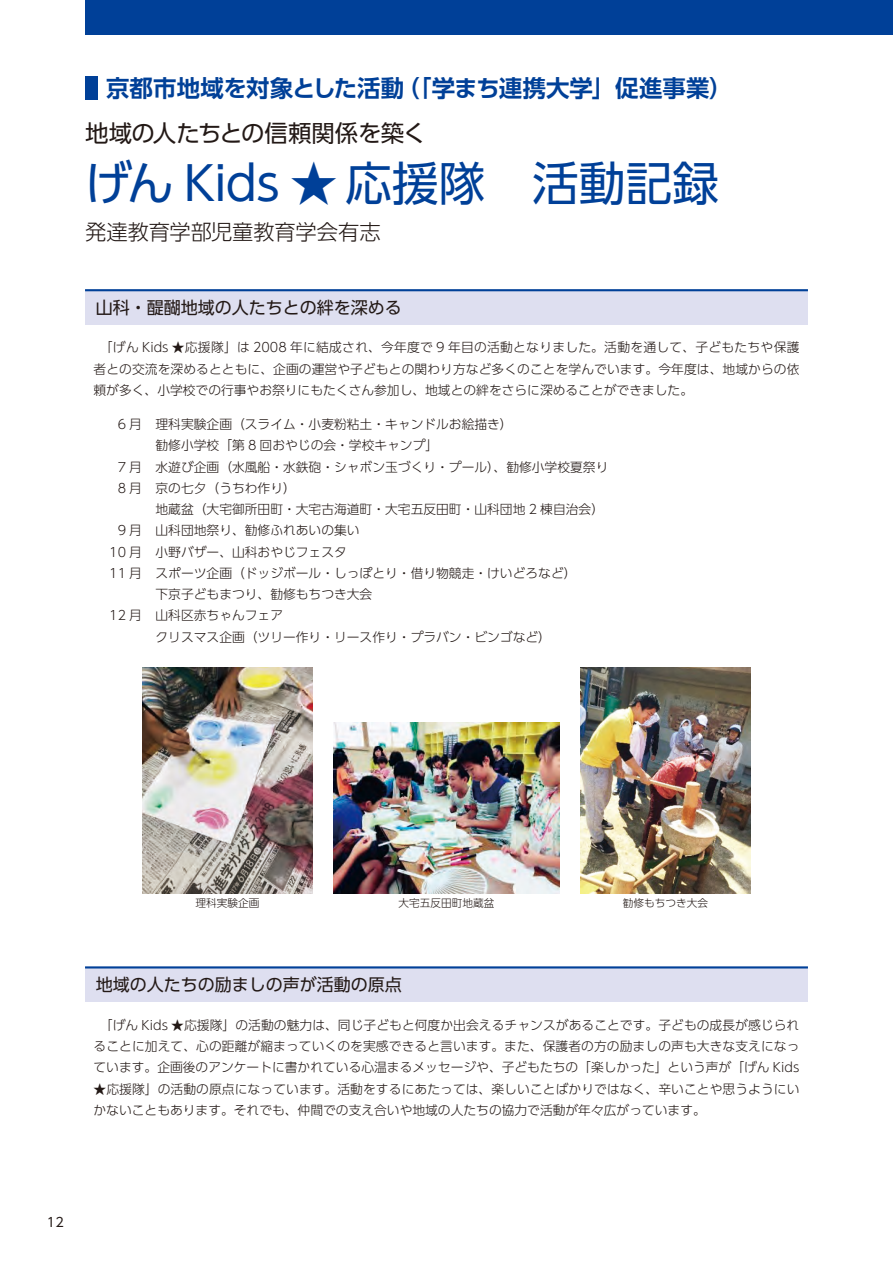
<style>
.page{position:relative;width:893px;height:1263px;background:#fff}
.page>*{position:absolute;margin:0;border:0;box-sizing:border-box;transform-origin:0 0}
.t1{font:46.8px "UD Shin Go Pr 6";letter-spacing:-.005em;color:#004098}
.t2{font:700 23.4px "UD Shin Go Pr 6 De";color:#004098}
.t3{font:23.4px "UD Shin Go Pr 6";letter-spacing:-.015em;color:#231916}
.t4{font:300 21.3px "UD Shin Go Pr 6";letter-spacing:-.005em;color:#231916}
.t5{font:16.95px "UD Shin Go Pr 6";color:#231916}
.t6{font:300 12.75px/21.3px "UD Shin Go Pr 6";color:#231916;text-align:justify}
.t7{font:12.75px "UD Shin Go Pr 6";color:#231916}
.t8{font:300 10.65px "UD Shin Go Pr 6";color:#231916}
</style>
<div class="page">
<div style="left:85px;top:77px;width:13px;height:23px;background:#004098"></div>
<div style="left:85px;top:290px;width:723px;height:34px;background:#dedff0"></div>
<hr style="left:85px;top:289px;width:723px;height:2px;background:#004098">
<div style="left:85px;top:967px;width:723px;height:34px;background:#dedff0"></div>
<hr style="left:85px;top:966px;width:723px;height:2px;background:#004098">
<div style="left:85px;top:0;width:808px;height:34px;background:#004098"></div>
<img style="left:142px;top:668px;width:171px;height:225px">
<img style="left:580px;top:668px;width:170px;height:225px">
<img style="left:334px;top:723px;width:225px;height:170px">
<h2 class="t2" style="left:106px;top:69px;width:628px">京都市地域を対象とした活動（「学まち連携大学」促進事業）</h2>
<h2 class="t3" style="left:85px;top:114px;width:343px">地域の人たちとの信頼関係を築く</h2>
<h1 class="t1" style="left:85px;top:145px;width:636px">げん Kids ★ 応援隊　活動記録</h1>
<h3 class="t4" style="left:85px;top:214px;width:297px">発達教育学部児童教育学会有志</h3>
<h3 class="t5" style="left:96px;top:294px;width:308px">山科・醍醐地域の人たちとの絆を深める</h3>
<p class="t6" style="left:94px;top:336px;width:707px;text-indent:6px">「げん Kids ★応援隊」は 2008 年に結成され、今年度で 9 年目の活動となりました。活動を通して、子どもたちや保護者との交流を深めるとともに、企画の運営や子どもとの関わり方など多くのことを学んでいます。今年度は、地域からの依頼が多く、小学校での行事やお祭りにもたくさん参加し、地域との絆をさらに深めることができました。</p>
<p class="t6" style="left:118px;top:413px;width:397px">6 月 理科実験企画（スライム・小麦粉粘土・キャンドルお絵描き）</p>
<p class="t6" style="left:156px;top:434px;width:284px">勧修小学校「第 8 回おやじの会・学校キャンプ」</p>
<p class="t6" style="left:118px;top:456px;width:492px">7 月 水遊び企画（水風船・水鉄砲・シャボン玉づくり・プール）、勧修小学校夏祭り</p>
<p class="t6" style="left:118px;top:477px;width:180px">8 月 京の七夕（うちわ作り）</p>
<p class="t6" style="left:156px;top:498px;width:450px">地蔵盆（大宅御所田町・大宅古海道町・大宅五反田町・山科団地 2 棟自治会）</p>
<p class="t6" style="left:118px;top:519px;width:243px">9 月 山科団地祭り、勧修ふれあいの集い</p>
<p class="t6" style="left:109px;top:541px;width:239px">10 月 小野バザー、山科おやじフェスタ</p>
<p class="t6" style="left:109px;top:562px;width:469px">11 月 スポーツ企画（ドッジボール・しっぽとり・借り物競走・けいどろなど）</p>
<p class="t6" style="left:156px;top:583px;width:218px">下京子どもまつり、勧修もちつき大会</p>
<p class="t6" style="left:109px;top:604px;width:175px">12 月 山科区赤ちゃんフェア</p>
<p class="t6" style="left:156px;top:626px;width:397px">クリスマス企画（ツリー作り・リース作り・プラバン・ビンゴなど）</p>
<p class="t8" style="left:196px;top:894px;width:65px">理科実験企画</p>
<p class="t8" style="left:399px;top:894px;width:97px">大宅五反田町地蔵盆</p>
<p class="t8" style="left:623px;top:894px;width:87px">勧修もちつき大会</p>
<h3 class="t5" style="left:96px;top:971px;width:308px">地域の人たちの励ましの声が活動の原点</h3>
<p class="t6" style="left:94px;top:1014px;width:707px;text-align:center">「げん Kids ★応援隊」の活動の魅力は、同じ子どもと何度か出会えるチャンスがあることです。子どもの成長が感じられることに加えて、心の距離が縮まっていくのを実感できると言います。また、保護者の方の励ましの声も大きな支えになっています。企画後のアンケートに書かれている心温まるメッセージや、子どもたちの「楽しかった」という声が「げん Kids</p>
<p class="t6" style="left:94px;top:1077px;width:707px">★応援隊」の活動の原点になっています。活動をするにあたっては、楽しいことばかりではなく、辛いことや思うようにいかないこともあります。それでも、仲間での支え合いや地域の人たちの協力で活動が年々広がっています。</p>
<p class="t7" style="left:47px;top:1212px;width:18px">12</p>
</div>
